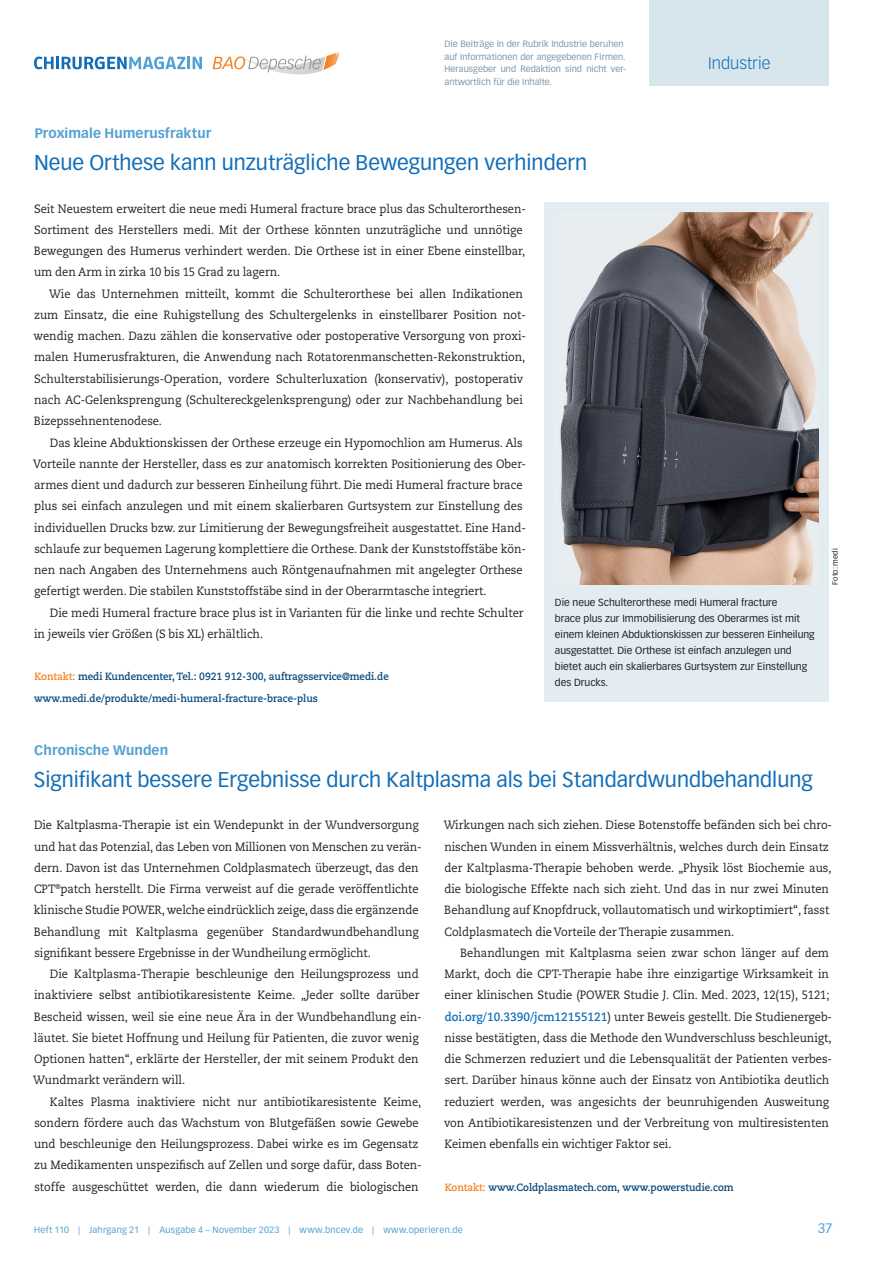
<style>
.page{position:relative;width:893px;height:1263px;background:#fff}
.page>*{position:absolute;margin:0;border:0;box-sizing:border-box;transform-origin:0 0}
._3_2_1_Head_klein{font:21px "Vectora LT Std";color:#116db7}
.t1{font:300 16.5px "Vectora LT Std";color:#116db7}
._3_1_1_Dachzeile_kle{font:700 13.5px "Vectora LT Std";letter-spacing:.005em;color:#52a0d4}
.t2{font:13.5px "Vectora LT Std";color:#52a0d4}
._1_2_Lauftext{font:12px/21.3px "Caecilia LT Std";color:#231f20;scale:.93 1}
._1_3_Lauftext_ohne_E{font:12px/21.3px "Caecilia LT Std";letter-spacing:-.005em;color:#231f20;scale:.93 1}
._1_7_Kontaktdaten{font:700 10.5px "Caecilia LT Std";color:#064678;scale:.93 1}
._1_8_BU{font:10.2px/15.9px "Vectora LT Std";color:#231f20}
.t3{font:9px/12.8px "Vectora LT Std";color:#7a98ae}
.t4{font:9px "Vectora LT Std";letter-spacing:.025em;color:#52a0d4}
._1_8_BU-2{font:7.5px "Vectora LT Std";color:#231f20}
.s1{color:#f58220}
.s2{font-weight:700;color:#116db7}
</style>
<div class="page">
<svg style="left:213px;top:52px;width:126px;height:22px"></svg>
<svg style="left:34px;top:57px;width:168px;height:12px"></svg>
<div style="left:649px;top:0;width:180px;height:85px;background:#d7e5ec"></div>
<div style="left:544px;top:202px;width:285px;height:500px;background:#e2ecf1"></div>
<img style="left:560px;top:213px;width:259px;height:372px">
<p class="t3" style="left:445px;top:37px;width:183px">Die Beiträge in der Rubrik Industrie beruhen auf Informationen der angegebenen Firmen.<br>Herausgeber und Redaktion sind nicht ver&shy;antwortlich für die Inhalte.</p>
<p class="t1" style="left:708px;top:54px;width:64px">Industrie</p>
<p class="_3_1_1_Dachzeile_kle" style="left:35px;top:125px;width:178px">Proximale Humerusfraktur</p>
<p class="_3_2_1_Head_klein" style="left:34px;top:150px;width:555px">Neue Orthese kann unzuträgliche Bewegungen verhindern</p>
<p class="_1_3_Lauftext_ohne_E" style="left:34px;top:198px;width:531px">Seit Neuestem erweitert die neue medi Humeral fracture brace plus das Schulterorthesen-Sortiment des Herstellers medi. Mit der Orthese könnten unzuträgliche und unnötige Bewegungen des Humerus verhindert werden. Die Orthese ist in einer Ebene einstellbar, um den Arm in zirka 10 bis 15 Grad zu lagern.</p>
<p class="_1_2_Lauftext" style="left:34px;top:283px;width:531px;text-indent:16px">Wie das Unternehmen mitteilt, kommt die Schulterorthese bei allen Indikationen zum Einsatz, die eine Ruhigstellung des Schultergelenks in einstellbarer Position not&shy;wendig machen. Dazu zählen die konservative oder postoperative Versorgung von proxi&shy;malen Humerusfrakturen, die Anwendung nach Rotatorenmanschetten-Rekonstruktion, Schulterstabilisierungs-Operation, vordere Schulterluxation (konservativ), postoperativ nach AC-Gelenksprengung (Schultereckgelenksprengung) oder zur Nachbehandlung bei Bizepssehnentenodese.</p>
<p class="_1_2_Lauftext" style="left:33px;top:432px;width:531px;text-indent:17px">Das kleine Abduktionskissen der Orthese erzeuge ein Hypomochlion am Humerus. Als Vorteile nannte der Hersteller, dass es zur anatomisch korrekten Positionierung des Ober&shy;armes dient und dadurch zur besseren Einheilung führt. Die medi Humeral fracture brace plus sei einfach anzulegen und mit einem skalierbaren Gurtsystem zur Einstellung des individuellen Drucks bzw. zur Limitierung der Bewegungsfreiheit ausgestattet. Eine Hand&shy;schlaufe zur bequemen Lagerung komplettiere die Orthese. Dank der Kunststoffstäbe kön&shy;nen nach Angaben des Unternehmens auch Röntgenaufnahmen mit angelegter Orthese gefertigt werden. Die stabilen Kunststoffstäbe sind in der Oberarmtasche integriert.</p>
<p class="_1_2_Lauftext" style="left:34px;top:602px;width:528px;text-indent:16px">Die medi Humeral fracture brace plus ist in Varianten für die linke und rechte Schulter in jeweils vier Größen (S bis XL) erhältlich.</p>
<p class="_1_7_Kontaktdaten" style="left:34px;top:670px;width:383px"><span class="s1">Kontakt:</span> medi Kundencenter, Tel.: 0921 912-300, auftragsservice@medi.de</p>
<p class="_1_7_Kontaktdaten" style="left:34px;top:692px;width:307px">www.medi.de/produkte/medi-humeral-fracture-brace-plus</p>
<p class="_1_8_BU" style="left:555px;top:594px;width:261px">Die neue Schulterorthese medi Humeral fracture<br>brace plus zur Immobilisierung des Oberarmes ist mit einem kleinen Abduktionskissen zur besseren Einheilung ausgestattet. Die Orthese ist einfach anzulegen und bietet auch ein skalierbares Gurtsystem zur Einstellung des Drucks.</p>
<p class="_1_8_BU-2" style="left:831px;top:585px;width:38px;rotate:-90deg">Foto: medi</p>
<p class="_3_1_1_Dachzeile_kle" style="left:34px;top:742px;width:135px">Chronische Wunden</p>
<p class="_3_2_1_Head_klein" style="left:34px;top:767px;width:780px">Signifikant bessere Ergebnisse durch Kaltplasma als bei Standardwundbehandlung</p>
<p class="_1_3_Lauftext_ohne_E" style="left:34px;top:815px;width:419px">Die Kaltplasma-Therapie ist ein Wendepunkt in der Wundversorgung und hat das Potenzial, das Leben von Millionen von Menschen zu verän&shy;dern. Davon ist das Unternehmen Coldplasmatech überzeugt, das den CPT<sup>®</sup>patch herstellt. Die Firma verweist auf die gerade veröffentlichte klinische Studie POWER, welche eindrücklich zeige, dass die ergänzende Behandlung mit Kaltplasma gegenüber Standardwundbehandlung signifikant bessere Ergebnisse in der Wundheilung ermöglicht.</p>
<p class="_1_2_Lauftext" style="left:33px;top:963px;width:419px;text-indent:17px">Die Kaltplasma-Therapie beschleunige den Heilungsprozess und inaktiviere selbst antibiotikaresistente Keime. „Jeder sollte darüber Bescheid wissen, weil sie eine neue Ära in der Wundbehandlung ein&shy;läutet. Sie bietet Hoffnung und Heilung für Patienten, die zuvor wenig Optionen hatten“, erklärte der Hersteller, der mit seinem Produkt den Wundmarkt verändern will.</p>
<p class="_1_2_Lauftext" style="left:34px;top:1091px;width:418px;text-indent:16px">Kaltes Plasma inaktiviere nicht nur antibiotikaresistente Keime, sondern fördere auch das Wachstum von Blutgefäßen sowie Gewebe und beschleunige den Heilungsprozess. Dabei wirke es im Gegensatz zu Medikamenten unspezifisch auf Zellen und sorge dafür, dass Boten&shy;stoffe ausgeschüttet werden, die dann wiederum die biologischen</p>
<p class="_1_2_Lauftext" style="left:444px;top:815px;width:419px">Wirkungen nach sich ziehen. Diese Botenstoffe befänden sich bei chro&shy;nischen Wunden in einem Missverhältnis, welches durch dein Einsatz der Kaltplasma-Therapie behoben werde. „Physik löst Biochemie aus, die biologische Effekte nach sich zieht. Und das in nur zwei Minuten Behandlung auf Knopfdruck, vollautomatisch und wirkoptimiert“, fasst Coldplasmatech die Vorteile der Therapie zusammen.</p>
<p class="_1_2_Lauftext" style="left:444px;top:942px;width:419px;text-indent:16px">Behandlungen mit Kaltplasma seien zwar schon länger auf dem Markt, doch die CPT-Therapie habe ihre einzigartige Wirksamkeit in einer klinischen Studie (POWER Studie J. Clin. Med. 2023, 12(15), 5121; <span class="s2">doi.org/10.3390/jcm12155121</span>) unter Beweis gestellt. Die Studienergeb&shy;nisse bestätigten, dass die Methode den Wundverschluss beschleunigt, die Schmerzen reduziert und die Lebensqualität der Patienten verbes&shy;sert. Darüber hinaus könne auch der Einsatz von Antibiotika deutlich reduziert werden, was angesichts der beunruhigenden Ausweitung von Antibiotikaresistenzen und der Verbreitung von multiresistenten Keimen ebenfalls ein wichtiger Faktor sei.</p>
<p class="_1_7_Kontaktdaten" style="left:445px;top:1181px;width:312px"><span class="s1">Kontakt:</span> www.Coldplasmatech.com, www.powerstudie.com</p>
<p class="t4" style="left:34px;top:1225px;width:430px">Heft 110 | Jahrgang 21 | Ausgabe 4 – November 2023 | www.bncev.de | www.operieren.de</p>
<p class="t2" style="left:818px;top:1220px;width:16px">37</p>
</div>
